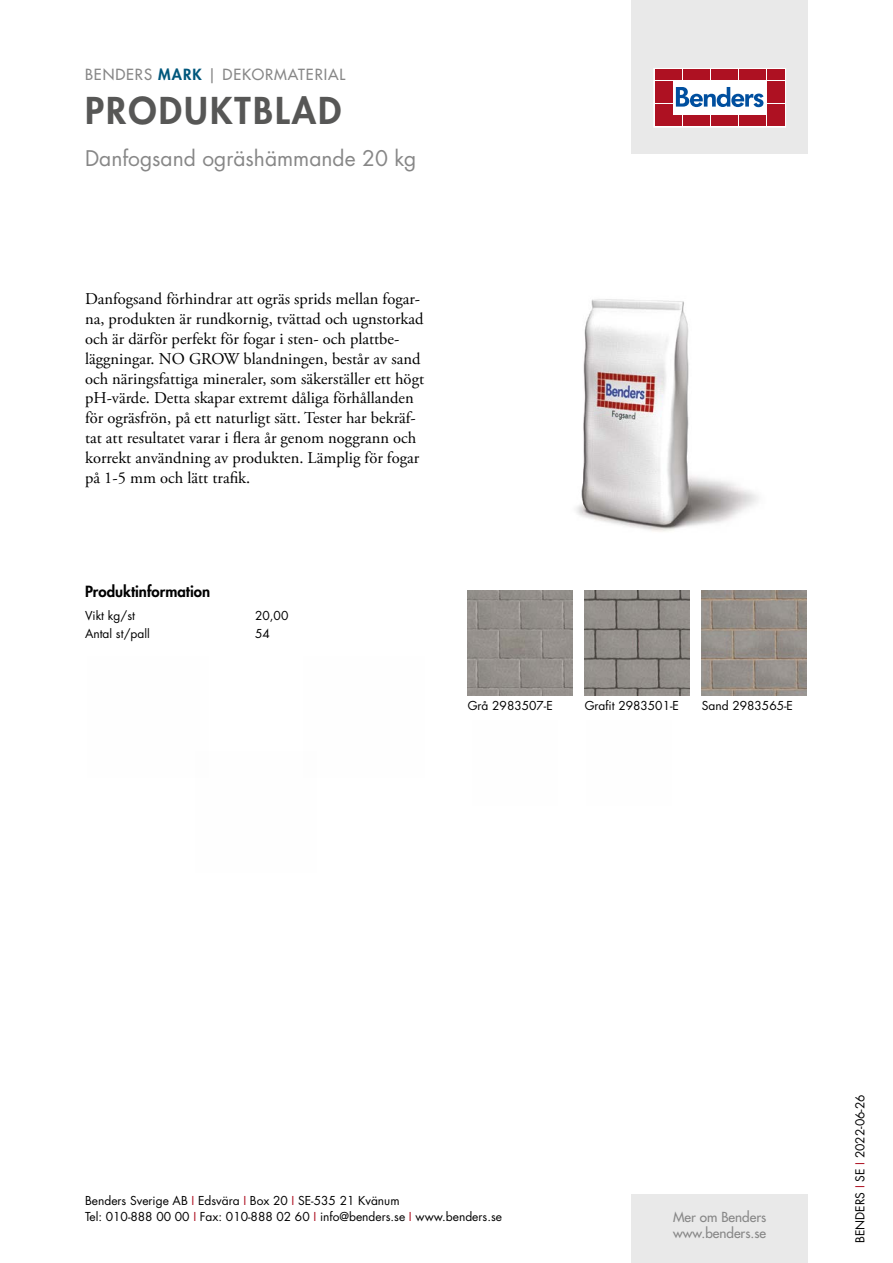
<style>
.page{position:relative;width:893px;height:1263px;background:#fff}
.page>*{position:absolute;margin:0;border:0;box-sizing:border-box;transform-origin:0 0}
.t1{font:800 36px "Futura Std";letter-spacing:.06em;color:#575756}
.t2{font:21px "Futura Std";color:#878787}
.t3{font:16.5px/19.8px "Adobe Garamond Pro";color:#000}
.t4{font:500 15px "Futura Std";letter-spacing:.06em;color:#878787}
.t5{font:800 15px "Futura Std";color:#000}
.t6{font:500 13.5px/16.2px "Futura Std";color:#878787}
.t7{font:12px/16.5px "Futura Std";color:#000}
.s1{font-weight:800;color:#00577c}
.s2{color:#ae1122}
</style>
<div class="page">
<div style="left:631px;top:0;width:177px;height:153px;background:#e9e9e9"></div>
<div style="left:631px;top:1195px;width:177px;height:68px;background:#e9e9e9"></div>
<svg style="left:656px;top:70px;width:128px;height:55px;background:#ebc5ca"></svg>
<div style="left:654px;top:68px;width:132px;height:59px;border:1px solid #fff"></div>
<div style="left:655px;top:70px;width:8px;height:10px;background:#ae1122"></div>
<div style="left:664px;top:70px;width:8px;height:10px;background:#ae1122"></div>
<div style="left:655px;top:81px;width:8px;height:10px;background:#ae1122"></div>
<div style="left:664px;top:81px;width:8px;height:10px;background:#ae1122"></div>
<div style="left:655px;top:93px;width:8px;height:10px;background:#ae1122"></div>
<div style="left:664px;top:93px;width:8px;height:10px;background:#ae1122"></div>
<div style="left:655px;top:104px;width:8px;height:11px;background:#ae1122"></div>
<div style="left:664px;top:104px;width:8px;height:11px;background:#ae1122"></div>
<div style="left:655px;top:116px;width:8px;height:10px;background:#ae1122"></div>
<div style="left:664px;top:116px;width:8px;height:10px;background:#ae1122"></div>
<div style="left:674px;top:70px;width:8px;height:10px;background:#ae1122"></div>
<div style="left:683px;top:70px;width:8px;height:10px;background:#ae1122"></div>
<div style="left:692px;top:70px;width:8px;height:10px;background:#ae1122"></div>
<div style="left:702px;top:70px;width:8px;height:10px;background:#ae1122"></div>
<div style="left:711px;top:70px;width:8px;height:10px;background:#ae1122"></div>
<div style="left:720px;top:70px;width:8px;height:10px;background:#ae1122"></div>
<div style="left:730px;top:70px;width:8px;height:10px;background:#ae1122"></div>
<div style="left:739px;top:70px;width:8px;height:10px;background:#ae1122"></div>
<div style="left:748px;top:70px;width:8px;height:10px;background:#ae1122"></div>
<div style="left:758px;top:70px;width:8px;height:10px;background:#ae1122"></div>
<div style="left:674px;top:116px;width:8px;height:10px;background:#ae1122"></div>
<div style="left:683px;top:116px;width:8px;height:10px;background:#ae1122"></div>
<div style="left:692px;top:116px;width:8px;height:10px;background:#ae1122"></div>
<div style="left:702px;top:116px;width:8px;height:10px;background:#ae1122"></div>
<div style="left:711px;top:116px;width:8px;height:10px;background:#ae1122"></div>
<div style="left:720px;top:116px;width:8px;height:10px;background:#ae1122"></div>
<div style="left:730px;top:116px;width:8px;height:10px;background:#ae1122"></div>
<div style="left:739px;top:116px;width:8px;height:10px;background:#ae1122"></div>
<div style="left:748px;top:116px;width:8px;height:10px;background:#ae1122"></div>
<div style="left:758px;top:116px;width:8px;height:10px;background:#ae1122"></div>
<div style="left:767px;top:70px;width:8px;height:10px;background:#ae1122"></div>
<div style="left:776px;top:70px;width:8px;height:10px;background:#ae1122"></div>
<div style="left:767px;top:81px;width:8px;height:10px;background:#ae1122"></div>
<div style="left:776px;top:81px;width:8px;height:10px;background:#ae1122"></div>
<div style="left:767px;top:93px;width:8px;height:10px;background:#ae1122"></div>
<div style="left:776px;top:93px;width:8px;height:10px;background:#ae1122"></div>
<div style="left:767px;top:104px;width:8px;height:11px;background:#ae1122"></div>
<div style="left:776px;top:104px;width:8px;height:11px;background:#ae1122"></div>
<div style="left:767px;top:116px;width:8px;height:10px;background:#ae1122"></div>
<div style="left:776px;top:116px;width:8px;height:10px;background:#ae1122"></div>
<svg style="left:676px;top:87px;width:87px;height:20px;background:#89add2"></svg>
<img style="left:576px;top:299px;width:182px;height:233px">
<img style="left:468px;top:590px;width:105px;height:105px">
<img style="left:585px;top:590px;width:105px;height:105px">
<img style="left:702px;top:590px;width:105px;height:105px">
<p class="t4" style="left:85px;top:65px;width:262px">BENDERS <span class="s1">MARK</span> | DEKORMATERIAL</p>
<h1 class="t1" style="left:85px;top:87px;width:258px">PRODUKTBLAD</h1>
<p class="t2" style="left:85px;top:144px;width:333px">Danfogsand ogräshämmande 20 kg</p>
<p class="t3" style="left:85px;top:290px;width:341px">Danfogsand förhindrar att ogräs sprids mellan fogar&shy;na, produkten är rundkornig, tvättad och ugnstorkad och är därför perfekt för fogar i sten- och plattbe&shy;läggningar. NO GROW blandningen, består av sand och näringsfattiga mineraler, som säkerställer ett högt pH-värde. Detta skapar extremt dåliga förhållanden för ogräsfrön, på ett naturligt sätt. Tester har bekräf&shy;tat att resultatet varar i flera år genom noggrann och korrekt användning av produkten. Lämplig för fogar på 1-5 mm och lätt trafik.</p>
<p class="t5" style="left:85px;top:582px;width:127px">Produktinformation</p>
<p class="t7" style="left:85px;top:607px;width:51px">Vikt kg/st</p>
<p class="t7" style="left:255px;top:607px;width:35px">20,00</p>
<p class="t7" style="left:85px;top:626px;width:66px">Antal st/pall</p>
<p class="t7" style="left:255px;top:626px;width:16px">54</p>
<p class="t7" style="left:468px;top:697px;width:87px">Grå 2983507-E</p>
<p class="t7" style="left:585px;top:697px;width:96px">Grafit 2983501-E</p>
<p class="t7" style="left:702px;top:697px;width:93px">Sand 2983565-E</p>
<p class="t7" style="left:85px;top:1192px;width:418px">Benders Sverige AB <span class="s2">I</span> Edsvära <span class="s2">I</span> Box 20 <span class="s2">I</span> SE-535 21 Kvänum<br>Tel: 010-888 00 00 <span class="s2">I</span> Fax: 010-888 02 60 <span class="s2">I</span> info@benders.se <span class="s2">I</span> www.benders.se</p>
<p class="t6" style="left:673px;top:1209px;width:95px">Mer om Benders www.benders.se</p>
<p class="t7" style="left:852px;top:1243px;width:150px;rotate:-90deg">BENDERS <span class="s2">I</span> SE <span class="s2">I</span> 2022-06-26</p>
</div>
